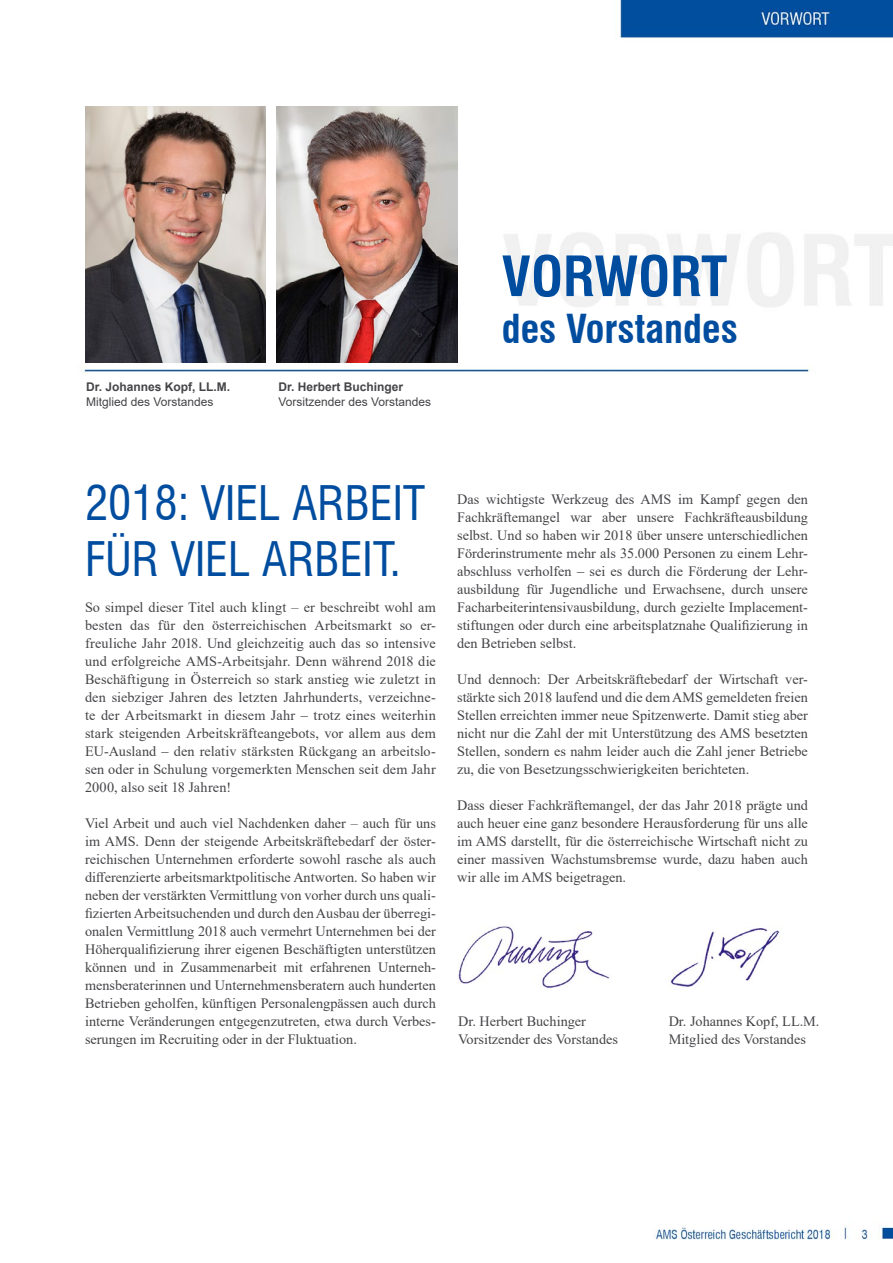
<style>
.page{position:relative;width:893px;height:1263px;background:#fff}
.page>*{position:absolute;margin:0;border:0;box-sizing:border-box;transform-origin:0 0}
.hl1{font:700 condensed 54px "Swiss 721 BT";color:#004d9f}
.hl1-2{font:condensed 46.5px/55.8px "Swiss 721 BT";color:#004d9f}
.hl1-3{font:700 condensed 39px "Swiss 721 BT";color:#004d9f}
.Standard_Text{font:14.25px/18px "Times New Roman";color:#454347;text-align:justify}
.t1{font:12px/14.4px "Arial";color:#454347}
.t2{font:700 12px/14.4px "Arial";color:#454347}
.s1{font-weight:400}
.s2{font-weight:700}
</style>
<div class="page">
<img style="left:83px;top:0;width:810px;height:1240px">
<img style="left:669px;top:913px;width:140px;height:77px">
<img style="left:457px;top:926px;width:153px;height:62px">
<img style="left:85px;top:106px;width:181px;height:257px">
<img style="left:276px;top:106px;width:181px;height:257px">
<p class="t2" style="left:86px;top:380px;width:146px">Dr. Johannes Kopf, LL.M.<br><span class="s1">Mitglied des Vorstandes</span></p>
<p class="t1" style="left:278px;top:380px;width:154px"><span class="s2">Dr. Herbert Buchinger<br></span>Vorsitzender des Vorstandes</p>
<h1 class="hl1" style="left:502px;top:244px;width:227px">VORWORT</h1>
<h1 class="hl1-3" style="left:502px;top:305px;width:238px">des Vorstandes</h1>
<h1 class="hl1-2" style="left:85px;top:475px;width:342px">2018: VIEL ARBEIT<br>FÜR VIEL ARBEIT.</h1>
<p class="Standard_Text" style="left:85px;top:598px;width:352px">So simpel dieser Titel auch klingt – er beschreibt wohl am besten das für den österreichischen Arbeitsmarkt so er&shy;freuliche Jahr 2018. Und gleichzeitig auch das so intensive und erfolgreiche AMS-Arbeitsjahr. Denn während 2018 die Beschäftigung in Österreich so stark anstieg wie zuletzt in den siebziger Jahren des letzten Jahrhunderts, verzeichne&shy;te der Arbeitsmarkt in diesem Jahr ‒ trotz eines weiterhin stark steigenden Arbeitskräfteangebots, vor allem aus dem EU-Ausland ‒ den relativ stärksten Rückgang an arbeitslo&shy;sen oder in Schulung vorgemerkten Menschen seit dem Jahr 2000, also seit 18 Jahren!</p>
<p class="Standard_Text" style="left:85px;top:814px;width:352px">Viel Arbeit und auch viel Nachdenken daher – auch für uns im AMS. Denn der steigende Arbeitskräftebedarf der öster&shy;reichischen Unternehmen erforderte sowohl rasche als auch differenzierte arbeitsmarktpolitische Antworten. So haben wir neben der verstärkten Vermittlung von vorher durch uns quali&shy;fizierten Arbeitsuchenden und durch den Ausbau der überregi&shy;onalen Vermittlung 2018 auch vermehrt Unternehmen bei der Höherqualifizierung ihrer eigenen Beschäftigten unterstützen können und in Zusammenarbeit mit erfahrenen Unterneh&shy;mensberaterinnen und Unternehmensberatern auch hunderten Betrieben geholfen, künftigen Personalengpässen auch durch interne Veränderungen entgegenzutreten, etwa durch Verbes&shy;serungen im Recruiting oder in der Fluktuation.</p>
<p class="Standard_Text" style="left:457px;top:490px;width:352px">Das wichtigste Werkzeug des AMS im Kampf gegen den Fachkräftemangel war aber unsere Fachkräfteausbildung selbst. Und so haben wir 2018 über unsere unterschiedlichen Förderinstrumente mehr als 35.000 Personen zu einem Lehr&shy;abschluss verholfen ‒ sei es durch die Förderung der Lehr&shy;ausbildung für Jugendliche und Erwachsene, durch unsere Facharbeiterintensivausbildung, durch gezielte Implacement&shy;stiftungen oder durch eine arbeitsplatznahe Qualifizierung in den Betrieben selbst.</p>
<p class="Standard_Text" style="left:457px;top:670px;width:352px">Und dennoch: Der Arbeitskräftebedarf der Wirtschaft ver&shy;stärkte sich 2018 laufend und die dem AMS gemeldeten freien Stellen erreichten immer neue Spitzenwerte. Damit stieg aber nicht nur die Zahl der mit Unterstützung des AMS besetzten Stellen, sondern es nahm leider auch die Zahl jener Betriebe zu, die von Besetzungsschwierigkeiten berichteten.</p>
<p class="Standard_Text" style="left:457px;top:796px;width:352px">Dass dieser Fachkräftemangel, der das Jahr 2018 prägte und auch heuer eine ganz besondere Herausforderung für uns alle im AMS darstellt, für die österreichische Wirtschaft nicht zu einer massiven Wachstumsbremse wurde, dazu haben auch wir alle im AMS beigetragen.</p>
<p class="Standard_Text" style="left:458px;top:1012px;width:161px">Dr. Herbert Buchinger<br>Vorsitzender des Vorstandes</p>
<p class="Standard_Text" style="left:669px;top:1012px;width:152px">Dr. Johannes Kopf, LL.M.<br>Mitglied des Vorstandes</p>
</div>
